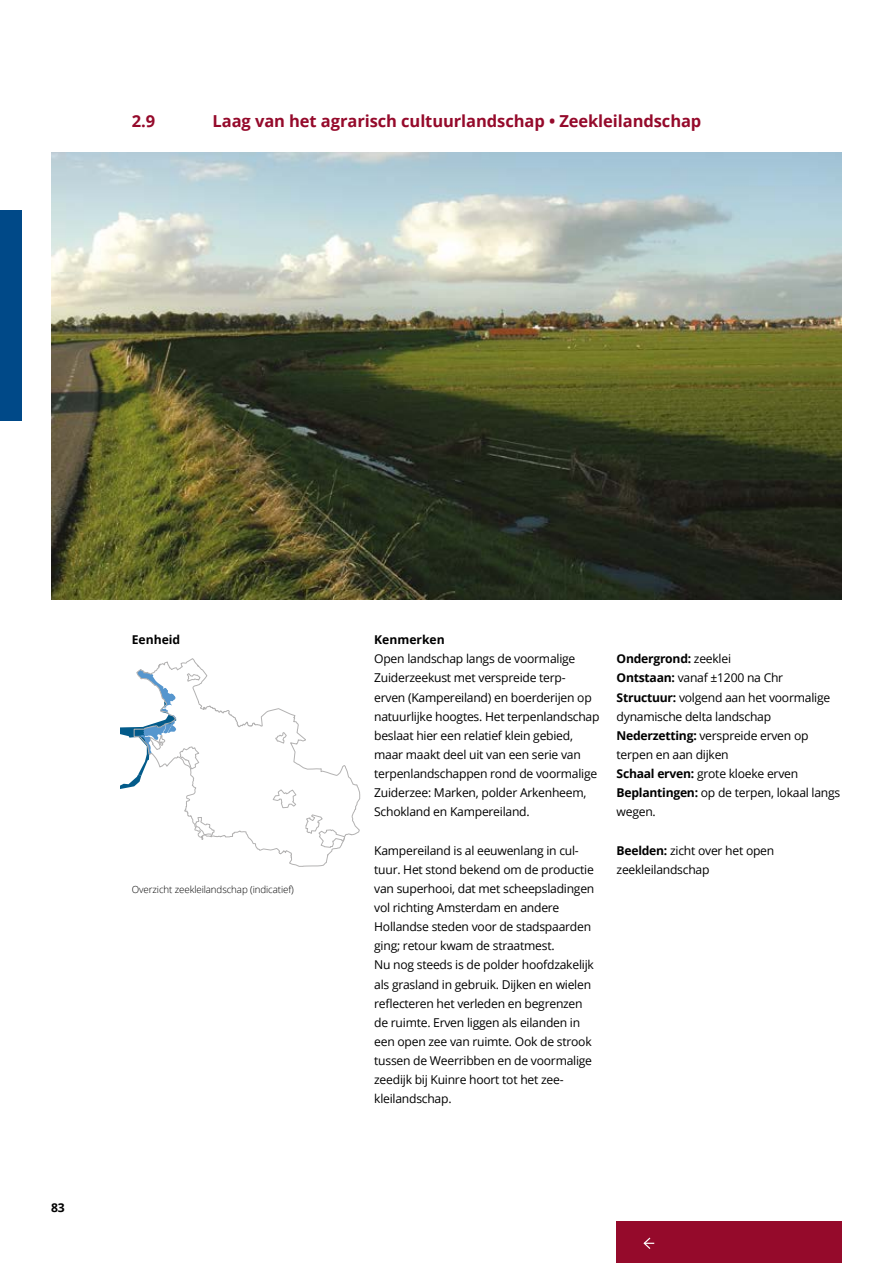
<style>
.page{position:relative;width:893px;height:1263px;background:#fff}
.page>*{position:absolute;margin:0;border:0;box-sizing:border-box;transform-origin:0 0}
.H3_Alineakop__rood{font:700 16.5px "Open Sans";letter-spacing:-.005em;color:#950a2b}
.Platte_tekst__3kolom{font:12.15px/19.2px "Open Sans";letter-spacing:-.02em;color:#000}
.H4_Tussenkop__zwart{font:700 12.15px "Open Sans";color:#000}
.t1{font:300 9.75px "Open Sans";letter-spacing:-.01em;color:#000}
.s1{font-weight:700}
</style>
<div class="page">
<div style="left:617px;top:1222px;width:225px;height:41px;background:#950a2b"></div>
<svg style="left:643px;top:1237px;width:11px;height:12px"></svg>
<div style="left:0;top:210px;width:21px;height:211px;background:#004988"></div>
<img style="left:51px;top:153px;width:791px;height:446px">
<svg style="left:197px;top:708px;width:163px;height:159px"></svg>
<svg style="left:305px;top:814px;width:40px;height:34px"></svg>
<svg style="left:272px;top:789px;width:25px;height:19px"></svg>
<svg style="left:120px;top:658px;width:95px;height:177px"></svg>
<svg style="left:275px;top:732px;width:12px;height:12px"></svg>
<h3 class="H3_Alineakop__rood" style="left:132px;top:110px;width:25px">2.9</h3>
<h3 class="H3_Alineakop__rood" style="left:213px;top:110px;width:490px">Laag van het agrarisch cultuurlandschap • Zeekleilandschap</h3>
<p class="H4_Tussenkop__zwart" style="left:51px;top:1199px;width:15px">83</p>
<h4 class="H4_Tussenkop__zwart" style="left:132px;top:631px;width:50px">Eenheid</h4>
<h4 class="H4_Tussenkop__zwart" style="left:374px;top:631px;width:72px">Kenmerken</h4>
<p class="Platte_tekst__3kolom" style="left:374px;top:649px;width:227px">Open landschap langs de voormalige Zuiderzeekust met verspreide terp-<br>erven (Kampereiland) en boerderijen op natuurlijke hoogtes. Het terpenlandschap beslaat hier een relatief klein gebied, maar maakt deel uit van een serie van terpenlandschappen rond de voormalige Zuiderzee: Marken, polder Arkenheem, Schokland en Kampereiland.</p>
<p class="Platte_tekst__3kolom" style="left:374px;top:840px;width:222px">Kampereiland is al eeuwenlang in cul&shy;tuur. Het stond bekend om de productie van superhooi, dat met scheepsladingen vol richting Amsterdam en andere Hollandse steden voor de stadspaarden ging; retour kwam de straatmest.<br>Nu nog steeds is de polder hoofdzakelijk als grasland in gebruik. Dijken en wielen reflecteren het verleden en begrenzen de ruimte. Erven liggen als eilanden in een open zee van ruimte. Ook de strook tussen de Weerribben en de voormalige zeedijk bij Kuinre hoort tot het zee&shy;kleilandschap.</p>
<p class="t1" style="left:132px;top:883px;width:164px">Overzicht zeekleilandschap (indicatief)</p>
<p class="Platte_tekst__3kolom" style="left:617px;top:649px;width:225px"><span class="s1">Ondergrond:</span> zeeklei<br><span class="s1">Ontstaan:</span> vanaf ±1200 na Chr<br><span class="s1">Structuur:</span> volgend aan het voormalige dynamische delta landschap<br><span class="s1">Nederzetting:</span> verspreide erven op terpen en aan dijken<br><span class="s1">Schaal erven:</span> grote kloeke erven<br><span class="s1">Beplantingen:</span> op de terpen, lokaal langs wegen.</p>
<p class="Platte_tekst__3kolom" style="left:617px;top:840px;width:159px"><span class="s1">Beelden:</span> zicht over het open zeekleilandschap</p>
</div>
